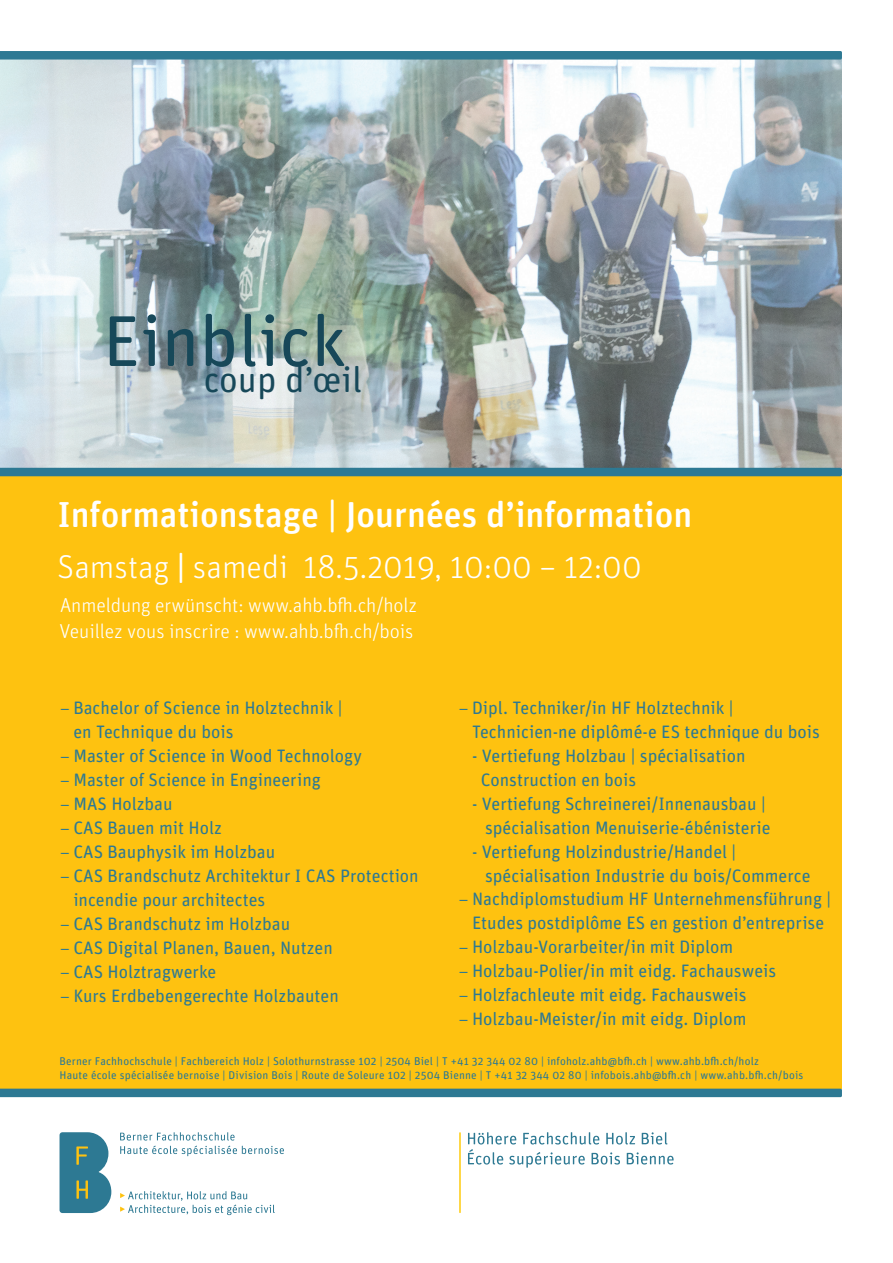
<style>
.page{position:relative;width:893px;height:1263px;background:#fff}
.page>*{position:absolute;margin:0;border:0;box-sizing:border-box;transform-origin:0 0}
.t1{font:72px "Unit Rounded Pro";color:#174859}
.t2{font:500 36px "Unit Rounded Pro";color:#fff}
.t3{font:36px "Unit Rounded Pro";color:#174859}
.t4{font:300 33px "Unit Rounded Pro";color:#fff}
.t5{font:300 20.25px/25.5px "Unit Rounded Pro";letter-spacing:-.005em;color:#fff}
.t6{font:18px/24px "Unit Rounded Pro";color:#2d7993}
.t7{font:11.25px/13.6px "Unit Rounded Pro";letter-spacing:.015em;color:#2d7993}
.s1{font-weight:500}
.s2{font-family:"Myriad Pro"}
</style>
<div class="page">
<img style="left:0;top:60px;width:842px;height:408px">
<div style="left:0;top:476px;width:842px;height:613px;background:#fec210"></div>
<svg style="left:60px;top:1132px;width:51px;height:81px;background:#4b8998"></svg>
<svg style="left:120px;top:1132px;width:164px;height:24px"></svg>
<svg style="left:0;top:51px;width:842px;height:9px;background:#357e97"></svg>
<div style="left:0;top:468px;width:842px;height:8px;background:#2d7993"></div>
<hr style="left:459px;top:1132px;width:2px;height:81px;background:#feca0a">
<svg style="left:468px;top:1132px;width:206px;height:36px"></svg>
<svg style="left:120px;top:1191px;width:155px;height:24px"></svg>
<div style="left:0;top:1089px;width:842px;height:8px;background:#2d7993"></div>
<h1 class="t1" style="left:103px;top:291px;width:245px">Einblick</h1>
<h2 class="t3" style="left:204px;top:354px;width:160px">coup d’œil</h2>
<h2 class="t2" style="left:57px;top:489px;width:636px">Informationstage | Journées d’information</h2>
<h3 class="t4" style="left:57px;top:546px;width:586px">Samstag <span class="s1">|</span> samedi 18.5.2019, 10:00 – 12:00</h3>
<p class="t5" style="left:60px;top:592px;width:359px">Anmeldung erwünscht: www.ahb.bfh.ch/holz<br>Veuillez vous inscrire : www.ahb.bfh.ch/bois</p>
<p class="t6" style="left:73px;top:694px;width:271px;text-indent:-13px"><span class="s2">–</span> Bachelor of Science in Holztechnik | en Technique du bois</p>
<p class="t6" style="left:61px;top:742px;width:303px"><span class="s2">–</span> Master of Science in Wood Technology</p>
<p class="t6" style="left:61px;top:766px;width:262px"><span class="s2">–</span> Master of Science in Engineering</p>
<p class="t6" style="left:61px;top:790px;width:114px"><span class="s2">–</span> MAS Holzbau</p>
<p class="t6" style="left:61px;top:814px;width:163px"><span class="s2">–</span> CAS Bauen mit Holz</p>
<p class="t6" style="left:61px;top:838px;width:216px"><span class="s2">–</span> CAS Bauphysik im Holzbau</p>
<p class="t6" style="left:73px;top:862px;width:347px;text-indent:-13px"><span class="s2">–</span> CAS Brandschutz Architektur I CAS Protection incendie pour architectes</p>
<p class="t6" style="left:61px;top:910px;width:231px"><span class="s2">–</span> CAS Brandschutz im Holzbau</p>
<p class="t6" style="left:61px;top:934px;width:274px"><span class="s2">–</span> CAS Digital Planen, Bauen, Nutzen</p>
<p class="t6" style="left:61px;top:958px;width:157px"><span class="s2">–</span> CAS Holztragwerke</p>
<p class="t6" style="left:61px;top:982px;width:280px"><span class="s2">–</span> Kurs Erdbebengerechte Holzbauten</p>
<p class="t6" style="left:472px;top:694px;width:349px;text-indent:-13px"><span class="s2">–</span> Dipl. Techniker/in HF Holztechnik |<br>Technicien-ne diplômé-e ES technique du bois</p>
<p class="t6" style="left:481px;top:742px;width:266px;text-indent:-9px">- Vertiefung Holzbau | spécialisation<br>Construction en bois</p>
<p class="t6" style="left:472px;top:790px;width:300px;text-align:right">- Vertiefung Schreinerei/Innenausbau | spécialisation Menuiserie-ébénisterie</p>
<p class="t6" style="left:485px;top:838px;width:327px;text-indent:-13px">- Vertiefung Holzindustrie/Handel | spécialisation Industrie du bois/Commerce</p>
<p class="t6" style="left:459px;top:886px;width:373px;text-align:center"><span class="s2">–</span> Nachdiplomstudium HF Unternehmensführung |<br>Etudes postdiplôme ES en gestion d’entreprise</p>
<p class="t6" style="left:459px;top:934px;width:276px"><span class="s2">–</span> Holzbau-Vorarbeiter/in mit Diplom</p>
<p class="t6" style="left:459px;top:958px;width:319px"><span class="s2">–</span> Holzbau-Polier/in mit eidg. Fachausweis</p>
<p class="t6" style="left:459px;top:982px;width:289px"><span class="s2">–</span> Holzfachleute mit eidg. Fachausweis</p>
<p class="t6" style="left:459px;top:1006px;width:289px"><span class="s2">–</span> Holzbau-Meister/in mit eidg. Diplom</p>
<p class="t7" style="left:60px;top:1054px;width:745px">Berner Fachhochschule | Fachbereich Holz | Solothurnstrasse 102 | 2504 Biel | T +41 32 344 02 80 | infoholz.ahb@bfh.ch | www.ahb.bfh.ch/holz<br>Haute école spécialisée bernoise | Division Bois | Route de Soleure 102 | 2504 Bienne | T +41 32 344 02 80 | infobois.ahb@bfh.ch | www.ahb.bfh.ch/bois</p>
</div>
